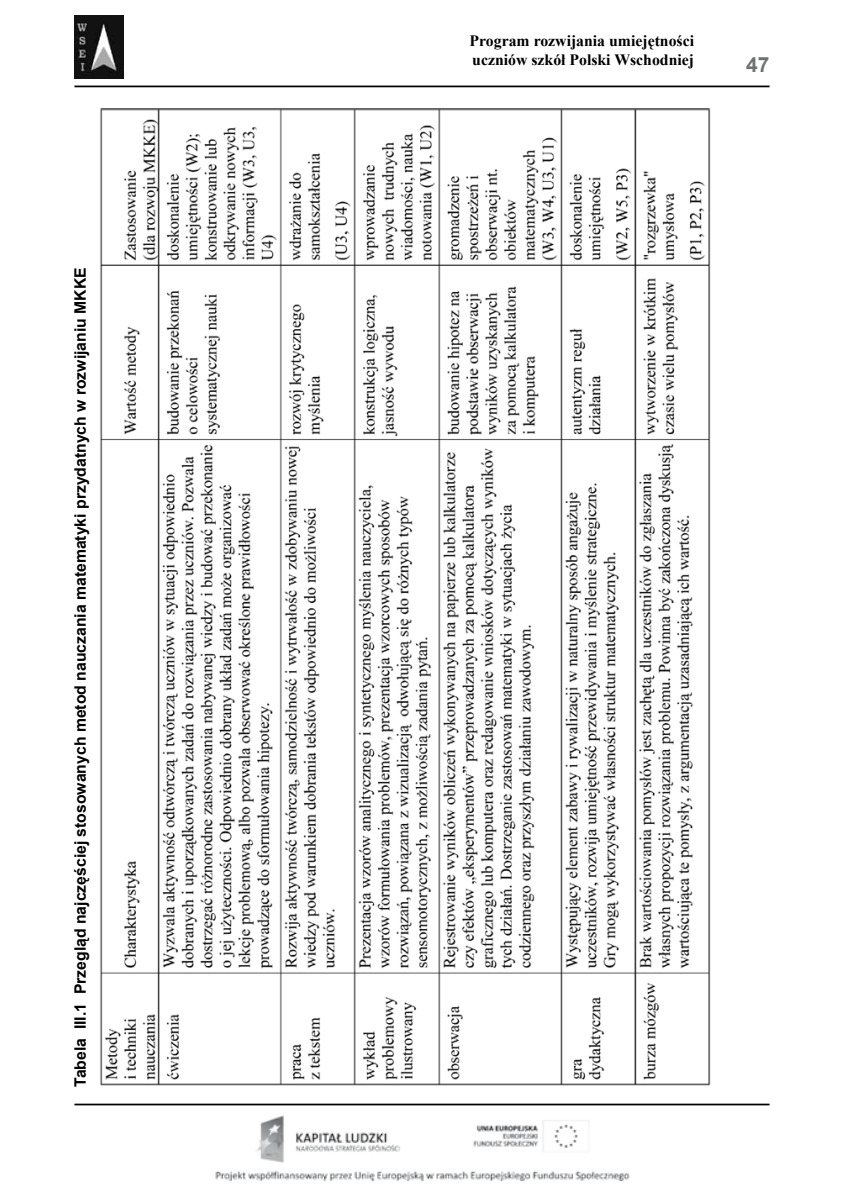
<style>
.page{position:relative;width:844px;height:1191px;background:#fff}
.page>*{position:absolute;margin:0;border:0;box-sizing:border-box;transform-origin:0 0}
.t1{font:700 21px "Arial";color:#707172}
.t2{font:700 15.75px "Arial";color:#000}
.t3{font:700 15.75px/18.9px "Times New Roman";color:#000}
</style>
<div class="page">
<hr style="left:74px;top:86px;width:695px;height:1px;background:#000">
<hr style="left:74px;top:1103px;width:695px;height:2px;background:#000">
<img style="left:215px;top:1115px;width:415px;height:67px">
<img style="left:74px;top:15px;width:49px;height:63px">
<img style="left:100px;top:108px;width:610px;height:978px">
<p class="t2" style="left:70px;top:1086px;width:820px;rotate:-90deg">Tabela III.1 Przegląd najczęściej stosowanych metod nauczania matematyki przydatnych w rozwijaniu MKKE</p>
<p class="t3" style="left:469px;top:31px;width:226px">Program rozwijania umiejętności uczniów szkół Polski Wschodniej</p>
<h1 class="t1" style="left:746px;top:50px;width:25px">47</h1>
</div>
